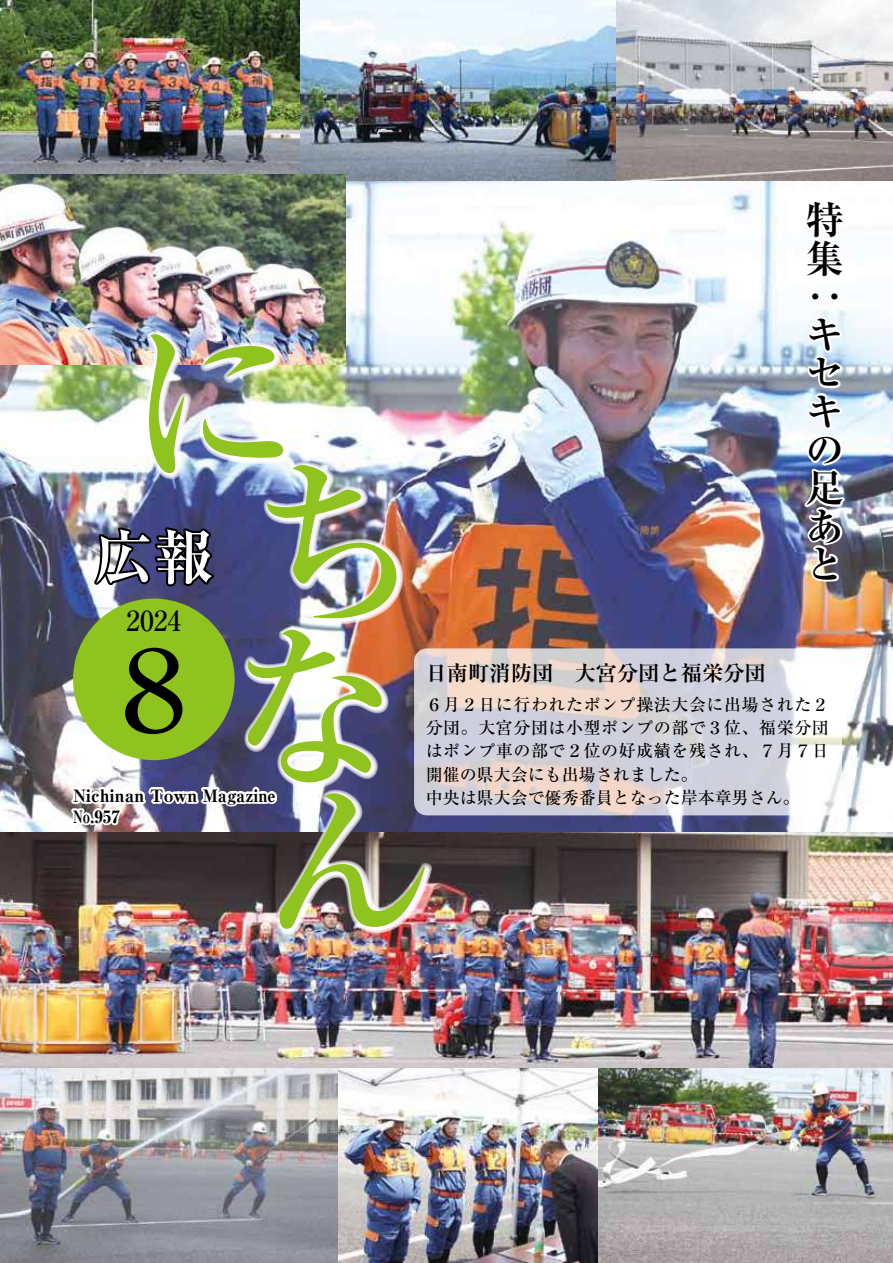
<style>
.page{position:relative;width:893px;height:1263px;background:#fff}
.page>*{position:absolute;margin:0;border:0;box-sizing:border-box;transform-origin:0 0}
.t1{font:500 112.5px "Ryumin Pro";color:#000}
.t2{font:700 59.55px "Ryumin Pro";color:#fff}
.t3{font:700 38.25px/38.2px "Ryumin Pro";color:#000}
.t4{font:500 27.6px "Ryumin Pro";color:#000}
.t5{font:700 21.3px "Ryumin Pro";color:#000}
.t6{font:500 16.95px/23.4px "Ryumin Pro";letter-spacing:.03em;color:#000}
.t7{font:800 16.95px/21.3px "Ryumin Pro";color:#000}
</style>
<div class="page">
<img style="left:0;top:0;width:893px;height:1263px">
<svg style="left:781px;top:196px;width:67px;height:84px"></svg>
<svg style="left:808px;top:289px;width:34px;height:15px"></svg>
<img style="left:800px;top:314px;width:49px;height:271px">
<img style="left:0;top:174px;width:346px;height:190px">
<img style="left:69px;top:330px;width:363px;height:613px">
<svg style="left:414px;top:648px;width:428px;height:167px;background:#dcd7db"></svg>
<h2 class="t2" style="left:94px;top:510px;width:121px">広報</h2>
<h3 class="t4" style="left:126px;top:599px;width:57px">2024</h3>
<h1 class="t1" style="left:98px;top:601px;width:114px">８</h1>
<p class="t7" style="left:73px;top:783px;width:204px">Nichinan Town Magazine<br>No.957</p>
<h3 class="t3" style="left:806px;top:198px;width:38px">特集：キセキの足あと</h3>
<p class="t5" style="left:426px;top:656px;width:342px">日南町消防団　大宮分団と福栄分団</p>
<p class="t6" style="left:426px;top:691px;width:405px">６月２日に行われたポンプ操法大会に出場された２分団。大宮分団は小型ポンプの部で３位、福栄分団はポンプ車の部で２位の好成績を残され、７月７日開催の県大会にも出場されました。<br>中央は県大会で優秀番員となった岸本章男さん。</p>
</div>
